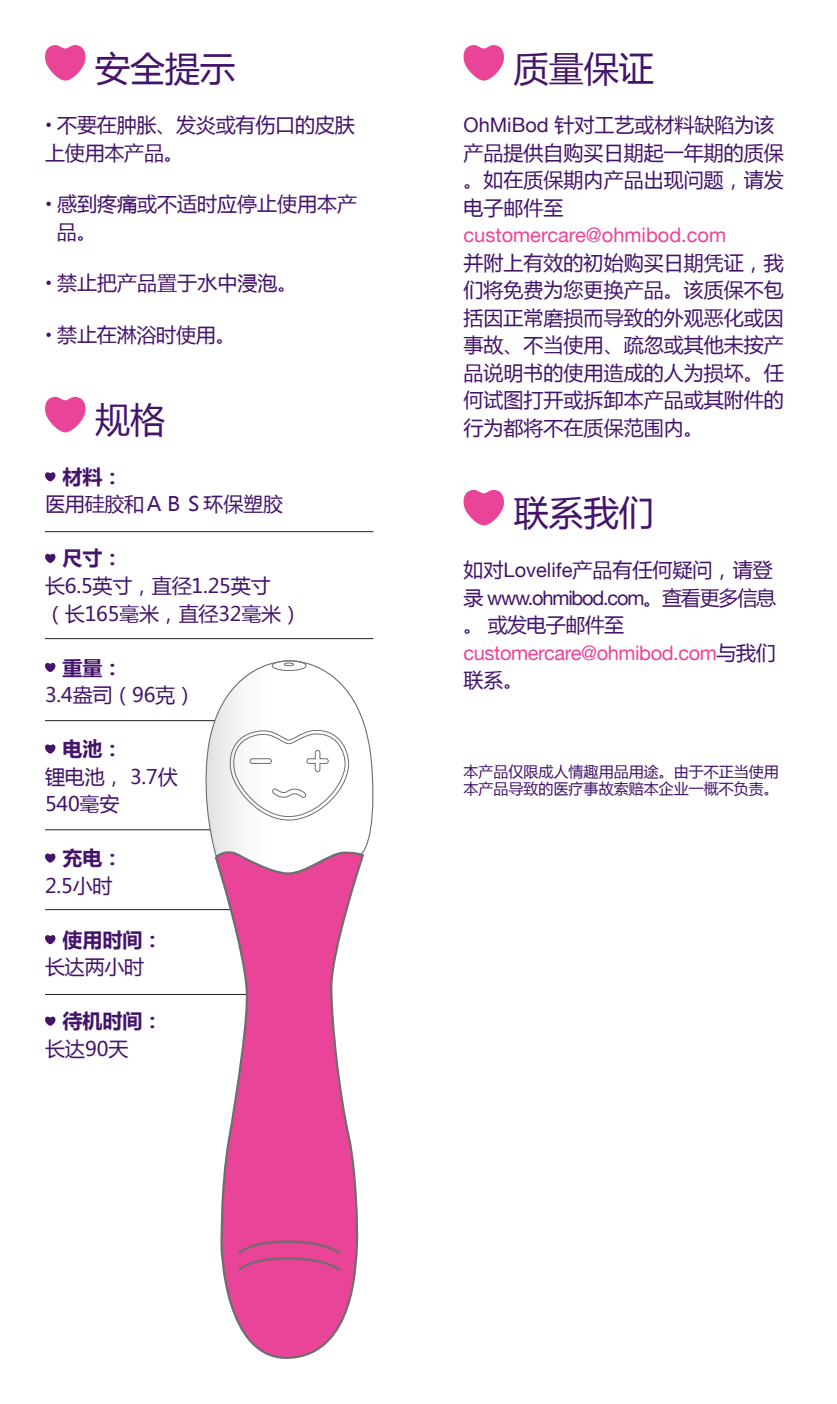
<style>
.page{position:relative;width:837px;height:1404px;background:#fff}
.page>*{position:absolute;margin:0;border:0;box-sizing:border-box;transform-origin:0 0}
.t1{font:35px "Microsoft Ya Hei";color:#44146b}
.t2{font:20px/27.5px "Microsoft Ya Hei";color:#44146b}
.t3{font:20px "Helvetica Neue";letter-spacing:-.02em;color:#ea4498}
.t4{font:700 20px "Microsoft Ya Hei";color:#44146b}
.t5{font:20px "Helvetica Neue";color:#ea4498}
.t6{font:20px "Helvetica Neue";letter-spacing:-.06em;color:#44146b}
.t7{font:20px "Microsoft Ya Hei";letter-spacing:-.03em;color:#44146b}
.t8{font:15px/17.5px "Microsoft Ya Hei";color:#44146b}
.s1{font-family:"Helvetica Neue"}
.s2{font-family:"Microsoft Ya Hei"}
.s3{font-family:"Microsoft Ya Hei";color:#44146b}
</style>
<div class="page">
<svg style="left:45px;top:45px;width:41px;height:36px"></svg>
<svg style="left:45px;top:396px;width:41px;height:36px"></svg>
<svg style="left:45px;top:472px;width:10px;height:9px"></svg>
<svg style="left:45px;top:553px;width:10px;height:10px"></svg>
<svg style="left:45px;top:662px;width:10px;height:10px"></svg>
<svg style="left:45px;top:744px;width:10px;height:9px"></svg>
<svg style="left:45px;top:853px;width:10px;height:9px"></svg>
<svg style="left:45px;top:935px;width:10px;height:9px"></svg>
<svg style="left:45px;top:1016px;width:10px;height:9px"></svg>
<hr style="left:45px;top:531px;width:328px;height:1px;background:#231f20">
<hr style="left:45px;top:638px;width:328px;height:1px;background:#231f20">
<hr style="left:45px;top:720px;width:226px;height:1px;background:#231f20">
<hr style="left:45px;top:829px;width:318px;height:1px;background:#231f20">
<hr style="left:45px;top:909px;width:240px;height:1px;background:#231f20">
<hr style="left:45px;top:993px;width:210px;height:1px;background:#231f20">
<svg style="left:213px;top:888px;width:146px;height:471px"></svg>
<svg style="left:200px;top:660px;width:174px;height:228px"></svg>
<svg style="left:236px;top:1239px;width:106px;height:33px;background:#d84992"></svg>
<svg style="left:463px;top:45px;width:41px;height:36px"></svg>
<svg style="left:463px;top:489px;width:41px;height:36px"></svg>
<h1 class="t1" style="left:95px;top:44px;width:142px">安全提示</h1>
<p class="t2" style="left:45px;top:111px;width:311px"><span class="s1">•</span> 不要在肿胀、发炎或有伤口的皮肤上使用本产品。</p>
<p class="t2" style="left:57px;top:190px;width:302px;text-indent:-12px"><span class="s1">•</span> 感到疼痛或不适时应停止使用本产品。</p>
<p class="t2" style="left:45px;top:269px;width:254px"><span class="s1">•</span> 禁止把产品置于水中浸泡。</p>
<p class="t2" style="left:45px;top:320px;width:192px"><span class="s1">•</span> 禁止在淋浴时使用。</p>
<h1 class="t1" style="left:95px;top:396px;width:72px">规格</h1>
<p class="t4" style="left:62px;top:462px;width:62px">材料：</p>
<p class="t2" style="left:45px;top:490px;width:239px">医用硅胶和ＡＢＳ环保塑胶</p>
<p class="t4" style="left:62px;top:544px;width:62px">尺寸：</p>
<p class="t2" style="left:45px;top:571px;width:257px">长6.5英寸，直径1.25英寸<br>（长165毫米，直径32毫米）</p>
<p class="t4" style="left:62px;top:653px;width:62px">重量：</p>
<p class="t2" style="left:45px;top:680px;width:151px">3.4盎司（96克）</p>
<p class="t4" style="left:62px;top:734px;width:62px">电池：</p>
<p class="t2" style="left:45px;top:762px;width:134px">锂电池， 3.7伏<br>540毫安</p>
<p class="t4" style="left:62px;top:843px;width:62px">充电：</p>
<p class="t2" style="left:45px;top:871px;width:69px">2.5小时</p>
<p class="t4" style="left:62px;top:925px;width:102px">使用时间：</p>
<p class="t2" style="left:45px;top:952px;width:101px">长达两小时</p>
<p class="t4" style="left:62px;top:1006px;width:102px">待机时间：</p>
<p class="t2" style="left:45px;top:1034px;width:85px">长达90天</p>
<h1 class="t1" style="left:513px;top:44px;width:141px">质量保证</h1>
<p class="t2" style="left:463px;top:111px;width:321px"><span class="s1">OhMiBod</span> 针对工艺或材料缺陷为该产品提供自购买日期起一年期的质保。如在质保期内产品出现问题，请发电子邮件至</p>
<p class="t5" style="left:463px;top:221px;width:264px">customercare@ohmibod.com</p>
<p class="t2" style="left:463px;top:248px;width:321px;text-align:justify">并附上有效的初始购买日期凭证，我们将免费为您更换产品。该质保不包括因正常磨损而导致的外观恶化或因事故、不当使用、疏忽或其他未按产品说明书的使用造成的人为损坏。任何试图打开或拆卸本产品或其附件的行为都将不在质保范围内。</p>
<h1 class="t1" style="left:513px;top:489px;width:141px">联系我们</h1>
<p class="t2" style="left:463px;top:555px;width:310px">如对<span class="s1">Lovelife</span>产品有任何疑问，请登</p>
<p class="t6" style="left:463px;top:583px;width:314px"><span class="s2">录</span> www.ohmibod.com<span class="s2">。查看更多信息</span></p>
<p class="t7" style="left:463px;top:611px;width:162px">。 或发电子邮件至</p>
<p class="t3" style="left:463px;top:638px;width:313px">customercare@ohmibod.com<span class="s3">与我们</span></p>
<p class="t2" style="left:463px;top:665px;width:61px">联系。</p>
<p class="t8" style="left:463px;top:762px;width:316px">本产品仅限成人情趣用品用途。由于不正当使用本产品导致的医疗事故索赔本企业一概不负责。</p>
</div>
